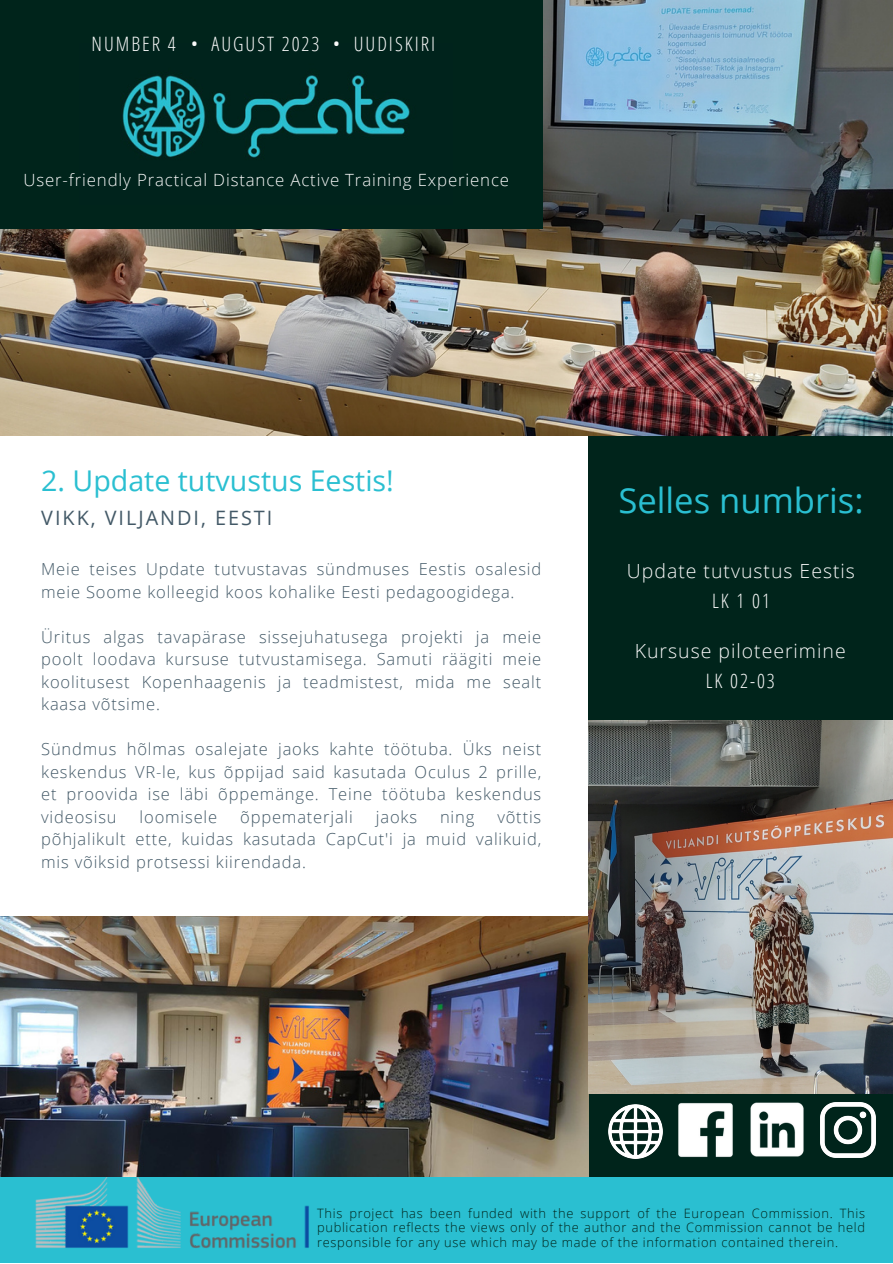
<style>
.page{position:relative;width:893px;height:1264px;background:#fff}
.page>*{position:absolute;margin:0;border:0;box-sizing:border-box;transform-origin:0 0}
.t1{font:34.65px "Open Sans";color:#2abfd1}
.t2{font:28.5px "Open Sans";color:#2abfd1}
.t3{font:300 19.8px "Open Sans Condensed";letter-spacing:.1em;color:#fafafa}
.t4{font:19.8px "Open Sans";letter-spacing:.1em;color:#435967}
.t5{font:300 19.5px "Open Sans";letter-spacing:.05em;color:#fafafa}
.t6{font:300 16.8px "Open Sans";letter-spacing:.05em;color:#fafafa}
.t7{font:300 16.5px/22.5px "Open Sans";letter-spacing:.05em;color:#435967;text-align:justify}
.t8{font:300 12.9px/14.5px "Open Sans";letter-spacing:.05em;color:#00241b;text-align:justify}
</style>
<div class="page">
<div style="left:588px;top:364px;width:304px;height:898px;background:#00241b"></div>
<img style="left:0;top:0;width:892px;height:435px">
<div style="left:0;top:0;width:543px;height:228px;background:#00241b"></div>
<div style="left:0;top:1176px;width:892px;height:86px;background:#2abfd1"></div>
<img style="left:122px;top:75px;width:288px;height:83px">
<img style="left:34px;top:1176px;width:277px;height:72px">
<img style="left:663px;top:1093px;width:85px;height:64px">
<img style="left:744px;top:1096px;width:60px;height:61px">
<img style="left:820px;top:1102px;width:56px;height:56px">
<img style="left:609px;top:1104px;width:54px;height:54px">
<img style="left:0;top:916px;width:588px;height:260px">
<img style="left:588px;top:720px;width:304px;height:373px">
<p class="t3" style="left:92px;top:30px;width:345px">NUMBER 4 • AUGUST 2023 • UUDISKIRI</p>
<p class="t6" style="left:24px;top:168px;width:487px">User-friendly Practical Distance Active Training Experience</p>
<p class="t2" style="left:41px;top:461px;width:354px">2. Update tutvustus Eestis!</p>
<p class="t4" style="left:41px;top:503px;width:233px">VIKK, VILJANDI, EESTI</p>
<p class="t7" style="left:41px;top:557px;width:501px">Meie teises Update tutvustavas sündmuses Eestis osalesid meie Soome kolleegid koos kohalike Eesti pedagoogidega.</p>
<p class="t7" style="left:41px;top:625px;width:501px">Üritus algas tavapärase sissejuhatusega projekti ja meie poolt loodava kursuse tutvustamisega. Samuti räägiti meie koolitusest Kopenhaagenis ja teadmistest, mida me sealt kaasa võtsime.</p>
<p class="t7" style="left:41px;top:737px;width:501px">Sündmus hõlmas osalejate jaoks kahte töötuba. Üks neist keskendus VR-le, kus õppijad said kasutada Oculus 2 prille, et proovida ise läbi õppemänge. Teine töötuba keskendus videosisu</p>
<p class="t7" style="left:140px;top:805px;width:79px">loomisele</p>
<p class="t7" style="left:240px;top:805px;width:114px">õppematerjali</p>
<p class="t7" style="left:376px;top:805px;width:43px">jaoks</p>
<p class="t7" style="left:440px;top:805px;width:36px">ning</p>
<p class="t7" style="left:41px;top:805px;width:501px;text-indent:456px">võttis põhjalikult ette, kuidas kasutada CapCut'i ja muid valikuid, mis võiksid protsessi kiirendada.</p>
<p class="t1" style="left:618px;top:475px;width:247px">Selles numbris:</p>
<p class="t5" style="left:627px;top:557px;width:229px">Update tutvustus Eestis</p>
<p class="t3" style="left:712px;top:586px;width:59px">LK 1 01</p>
<p class="t5" style="left:634px;top:637px;width:212px">Kursuse piloteerimine</p>
<p class="t3" style="left:705px;top:667px;width:71px">LK 02-03</p>
<p class="t8" style="left:317px;top:1205px;width:549px">This project has been funded with the support of the European Commission. This publication reflects the views only of the author and the Commission cannot be held responsible for any use which may be made of the information contained therein.</p>
</div>
